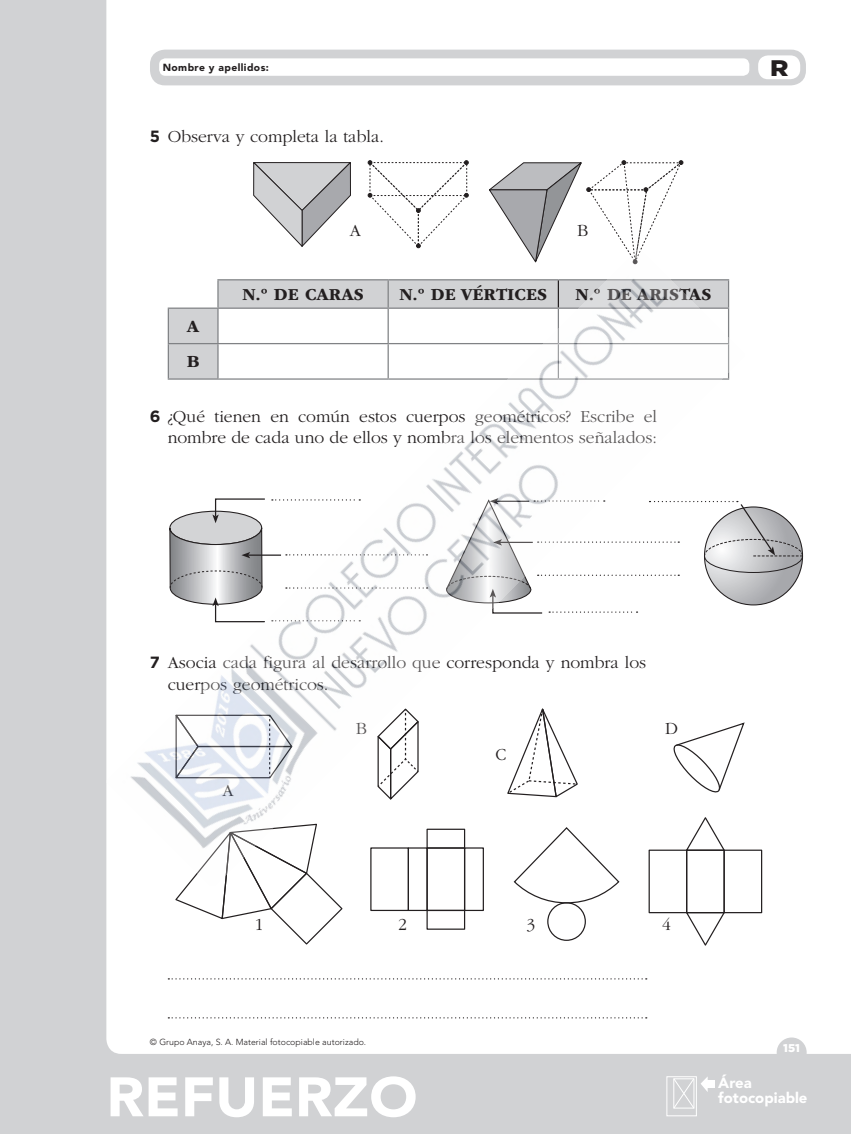
<style>
.page{position:relative;width:851px;height:1134px;background:#fff}
.page>*{position:absolute;margin:0;border:0;box-sizing:border-box;transform-origin:0 0}
.t1{font:900 55px "Avenir LT Std";color:#fff;scale:1.06 1}
.t2{font:900 22.5px "Gotham";color:#231f20;scale:1.13 1}
.nuclLineaPuntille{font:300 17.5px/21.2px "ITC Garamond Std";color:#231f20;text-align:right}
.t3{font:700 17.5px/35.5px "ITC Garamond Std";color:#231f20}
.nuclTextoPieAreaFoto{font:900 14.88px "Avenir LT Std";color:#fff}
.numeroFolio{font:900 11.25px "Gotham";color:#fff}
.t4{font:900 10.25px "Avenir LT Std";letter-spacing:.04em;color:#231f20}
.nuclCopyFotocoIzqui{font:300 8.75px "Avenir LT Std";color:#231f20}
.s1{font-family:"Gotham";font-weight:700;font-size:16.25px}
</style>
<div class="page">
<div style="left:0;top:0;width:850px;height:1134px;background:#d1d2d4"></div>
<div style="left:106px;top:0;width:744px;height:1054px;background:#fff"></div>
<div style="left:776px;top:1037px;width:30px;height:30px;background:#d1d2d4;border-radius:50%"></div>
<div style="left:666px;top:1076px;width:30px;height:40px;border:1px solid #fff"></div>
<svg style="left:672px;top:1076px;width:35px;height:33px"></svg>
<div style="left:706px;top:1081px;width:8px;height:7px;background:#fff"></div>
<div style="left:150px;top:50px;width:655px;height:35px;background:#d1d2d4;border-radius:15px"></div>
<div style="left:758px;top:55px;width:42px;height:24px;background:#fff;border-radius:10px"></div>
<div style="left:159px;top:58px;width:590px;height:18px;background:#fff;border-radius:6px"></div>
<svg style="left:252px;top:160px;width:100px;height:88px"></svg>
<svg style="left:367px;top:160px;width:101px;height:88px;background:#f5f4f4"></svg>
<svg style="left:487px;top:160px;width:196px;height:88px;background:#dfdfe0"></svg>
<svg style="left:744px;top:498px;width:59px;height:116px"></svg>
<svg style="left:174px;top:886px;width:169px;height:60px;background:#f5f5f5"></svg>
<div style="left:426px;top:847px;width:39px;height:64px;border:1px solid #231f20"></div>
<div style="left:648px;top:849px;width:39px;height:64px;border:1px solid #231f20"></div>
<div style="left:686px;top:849px;width:38px;height:64px;border:1px solid #231f20"></div>
<div style="left:723px;top:849px;width:39px;height:64px;border:1px solid #231f20"></div>
<svg style="left:684px;top:911px;width:42px;height:36px;background:#e8e8e8"></svg>
<div style="left:464px;top:847px;width:20px;height:64px;border:1px solid #231f20"></div>
<div style="left:370px;top:847px;width:39px;height:64px;border:1px solid #231f20"></div>
<div style="left:407px;top:847px;width:20px;height:64px;border:1px solid #231f20"></div>
<div style="left:426px;top:910px;width:39px;height:20px;border:1px solid #231f20"></div>
<div style="left:547px;top:902px;width:39px;height:39px;border:1px solid #231f20;border-radius:50%"></div>
<svg style="left:512px;top:886px;width:108px;height:18px;background:#efefef"></svg>
<svg style="left:168px;top:978px;width:478px;height:1px"></svg>
<svg style="left:168px;top:1017px;width:478px;height:1px"></svg>
<img style="left:106px;top:248px;width:638px;height:638px">
<p class="t4" style="left:163px;top:61px;width:108px">Nombre y apellidos:</p>
<p class="t2" style="left:770px;top:52px;width:18px">R</p>
<p class="nuclLineaPuntille" style="left:150px;top:126px;width:235px"><span class="s1">5</span> Observa y completa la tabla.</p>
<p class="nuclLineaPuntille" style="left:350px;top:220px;width:13px">A</p>
<p class="nuclLineaPuntille" style="left:577px;top:220px;width:13px">B</p>
<p class="t3" style="left:187px;top:309px;width:14px">A<br>B</p>
<p class="t3" style="left:242px;top:277px;width:123px">N.º DE CARAS</p>
<p class="t3" style="left:399px;top:277px;width:149px">N.º DE VÉRTICES</p>
<p class="t3" style="left:575px;top:277px;width:137px">N.º DE ARISTAS</p>
<p class="nuclLineaPuntille" style="left:150px;top:406px;width:508px"><span class="s1">6</span> ¿Qué tienen en común estos cuerpos geométricos? Escribe el nombre de cada uno de ellos y nombra los elementos señalados:</p>
<p class="nuclLineaPuntille" style="left:168px;top:652px;width:480px;text-align:left;text-indent:-18px"><span class="s1">7</span> Asocia cada figura al desarrollo que corresponda y nombra los cuerpos geométricos.</p>
<p class="nuclLineaPuntille" style="left:222px;top:780px;width:13px">A</p>
<p class="nuclLineaPuntille" style="left:355px;top:718px;width:13px">B</p>
<p class="nuclLineaPuntille" style="left:495px;top:744px;width:12px">C</p>
<p class="nuclLineaPuntille" style="left:665px;top:718px;width:14px">D</p>
<p class="nuclLineaPuntille" style="left:255px;top:914px;width:10px">1</p>
<p class="nuclLineaPuntille" style="left:398px;top:914px;width:10px">2</p>
<p class="nuclLineaPuntille" style="left:526px;top:914px;width:10px">3</p>
<p class="nuclLineaPuntille" style="left:662px;top:914px;width:10px">4</p>
<p class="nuclCopyFotocoIzqui" style="left:150px;top:1037px;width:218px">© Grupo Anaya, S. A. Material fotocopiable autorizado.</p>
<p class="t1" style="left:106px;top:1064px;width:295px">REFUERZO</p>
<p class="nuclTextoPieAreaFoto" style="left:718px;top:1073px;width:35px">Área</p>
<p class="numeroFolio" style="left:783px;top:1040px;width:18px">151</p>
<p class="nuclTextoPieAreaFoto" style="left:718px;top:1088px;width:91px">fotocopiable</p>
</div>
